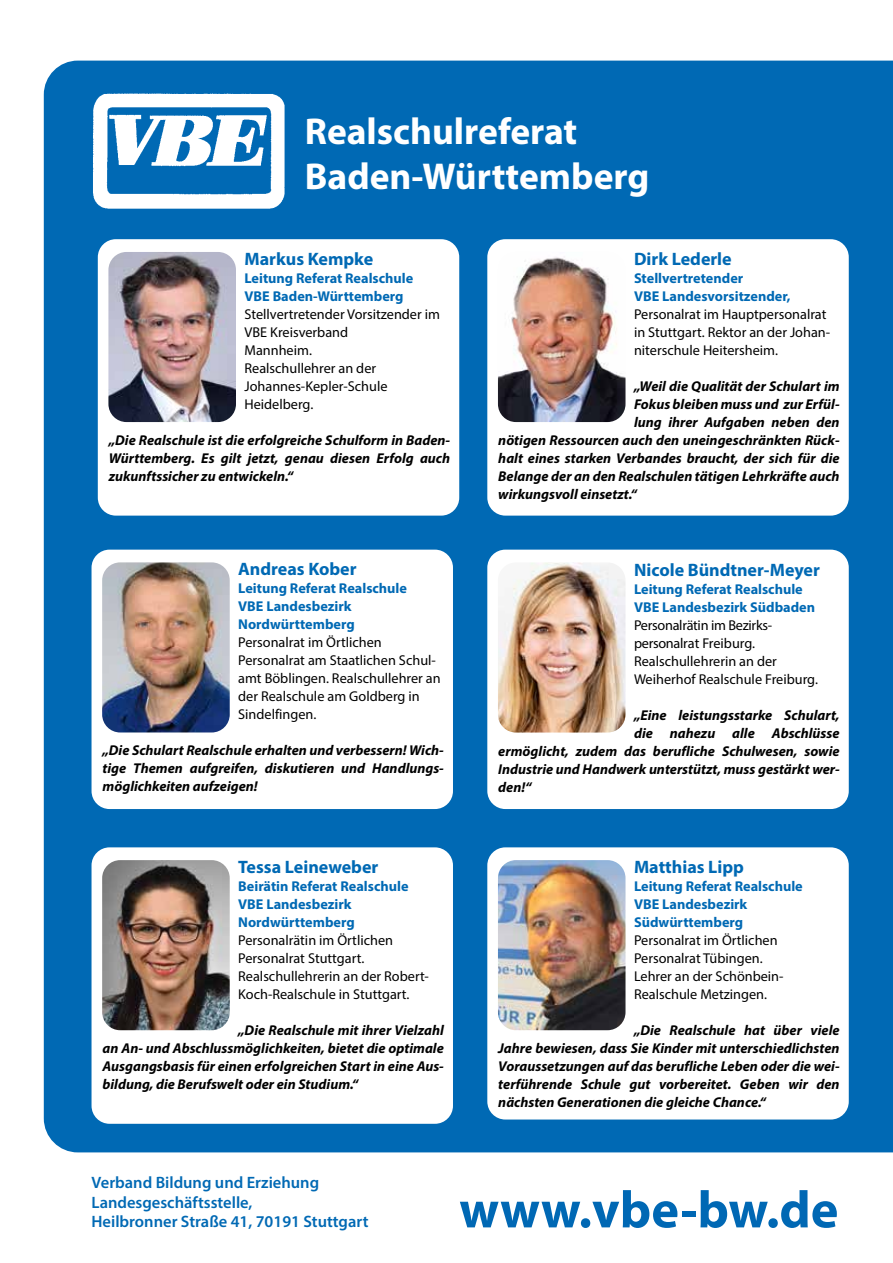
<style>
.page{position:relative;width:893px;height:1263px;background:#fff}
.page>*{position:absolute;margin:0;border:0;box-sizing:border-box;transform-origin:0 0}
.t1{font:700 52.5px "Myriad Pro";color:#0068b4}
.t2{font:700 37.5px/45px "Myriad Pro";color:#fff}
.t3{font:700 18px "Myriad Pro";color:#0069b4}
.t4{font:600 16.5px/19.8px "Myriad Pro";color:#0069b4}
.t5{font:italic 700 14.25px/18px "Myriad Pro";color:#000;text-align:justify}
.t6{font:14.25px/18px "Myriad Pro";color:#000}
.t7{font:700 14.25px/18px "Myriad Pro";color:#0069b4}
</style>
<div class="page">
<div style="left:44px;top:61px;width:849px;height:1091px;background:#0069b4"></div>
<div style="left:487px;top:550px;width:362px;height:259px;background:#fff;border-radius:18px"></div>
<img style="left:498px;top:562px;width:127px;height:170px">
<div style="left:92px;top:847px;width:361px;height:277px;background:#fff;border-radius:18px"></div>
<img style="left:102px;top:860px;width:128px;height:170px">
<div style="left:92px;top:550px;width:361px;height:259px;background:#fff;border-radius:18px"></div>
<img style="left:102px;top:562px;width:128px;height:170px">
<div style="left:98px;top:239px;width:361px;height:277px;background:#fff;border-radius:18px"></div>
<img style="left:108px;top:252px;width:128px;height:170px">
<div style="left:487px;top:847px;width:362px;height:272px;background:#fff;border-radius:18px"></div>
<img style="left:498px;top:860px;width:127px;height:170px">
<div style="left:487px;top:239px;width:362px;height:277px;background:#fff;border-radius:18px"></div>
<img style="left:498px;top:256px;width:127px;height:166px">
<img style="left:89px;top:90px;width:198px;height:123px">
<h2 class="t2" style="left:305px;top:107px;width:346px">Realschulreferat<br>Baden-Württemberg</h2>
<p class="t3" style="left:244px;top:247px;width:130px">Markus Kempke</p>
<p class="t7" style="left:244px;top:269px;width:170px">Leitung Referat Realschule<br>VBE Baden-Württemberg</p>
<p class="t6" style="left:244px;top:305px;width:197px">Stellvertretender Vorsitzender im<br>VBE Kreisverband<br>Mannheim.<br>Realschullehrer an der<br>Johannes-Kepler-Schule<br>Heidelberg.</p>
<p class="t5" style="left:109px;top:431px;width:343px">„Die Realschule ist die erfolgreiche Schulform in Baden-Württemberg. Es gilt jetzt, genau diesen Erfolg auch zukunftssicher zu entwickeln.“</p>
<p class="t3" style="left:238px;top:558px;width:120px">Andreas Kober</p>
<p class="t7" style="left:238px;top:579px;width:170px">Leitung Referat Realschule<br>VBE Landesbezirk<br>Nordwürttemberg</p>
<p class="t6" style="left:238px;top:633px;width:204px">Personalrat im Örtlichen<br>Personalrat am Staatlichen Schul&shy;amt Böblingen. Realschullehrer an der Realschule am Goldberg in<br>Sindelfingen.</p>
<p class="t5" style="left:103px;top:741px;width:343px">„Die Schulart Realschule erhalten und verbessern! Wich&shy;tige Themen aufgreifen, diskutieren und Handlungs&shy;möglichkeiten aufzeigen!</p>
<p class="t3" style="left:634px;top:247px;width:99px">Dirk Lederle</p>
<p class="t7" style="left:634px;top:269px;width:158px">Stellvertretender<br>VBE Landesvorsitzender,</p>
<p class="t6" style="left:634px;top:305px;width:198px">Personalrat im Hauptpersonalrat in Stuttgart. Rektor an der Johan&shy;niterschule Heitersheim.</p>
<p class="t5" style="left:634px;top:377px;width:207px">„Weil die Qualität der Schulart im</p>
<p class="t5" style="left:634px;top:395px;width:207px">Fokus bleiben muss und zur Erfül-</p>
<p class="t5" style="left:634px;top:413px;width:207px">lung ihrer Aufgaben neben den</p>
<p class="t5" style="left:498px;top:431px;width:343px">nötigen Ressourcen auch den uneingeschränkten Rück-</p>
<p class="t5" style="left:498px;top:449px;width:343px">halt eines starken Verbandes braucht, der sich für die</p>
<p class="t5" style="left:498px;top:467px;width:343px">Belange der an den Realschulen tätigen Lehrkräfte auch</p>
<p class="t5" style="left:498px;top:485px;width:140px">wirkungsvoll einsetzt.“</p>
<p class="t3" style="left:634px;top:558px;width:187px">Nicole Bündtner-Meyer</p>
<p class="t7" style="left:634px;top:579px;width:183px">Leitung Referat Realschule<br>VBE Landesbezirk Südbaden</p>
<p class="t6" style="left:634px;top:615px;width:185px">Personalrätin im Bezirks&shy;personalrat Freiburg.<br>Realschullehrerin an der<br>Weiherhof Realschule Freiburg.</p>
<p class="t5" style="left:634px;top:705px;width:207px">„Eine leistungsstarke Schulart,</p>
<p class="t5" style="left:634px;top:723px;width:207px">die nahezu alle Abschlüsse</p>
<p class="t5" style="left:498px;top:741px;width:343px">ermöglicht, zudem das berufliche Schulwesen, sowie</p>
<p class="t5" style="left:498px;top:759px;width:343px">Industrie und Handwerk unterstützt, muss gestärkt wer-</p>
<p class="t5" style="left:498px;top:777px;width:35px">den!“</p>
<p class="t3" style="left:238px;top:855px;width:142px">Tessa Leineweber</p>
<p class="t7" style="left:238px;top:877px;width:172px">Beirätin Referat Realschule<br>VBE Landesbezirk<br>Nordwürttemberg</p>
<p class="t6" style="left:238px;top:931px;width:192px">Personalrätin im Örtlichen<br>Personalrat Stuttgart.<br>Realschullehrerin an der Robert-<br>Koch-Realschule in Stuttgart.</p>
<p class="t5" style="left:103px;top:1021px;width:343px;text-indent:136px">„Die Realschule mit ihrer Vielzahl an An- und Abschlussmöglichkeiten, bietet die optimale Ausgangsbasis für einen erfolgreichen Start in eine Aus&shy;bildung, die Berufswelt oder ein Studium.“</p>
<p class="t3" style="left:634px;top:855px;width:111px">Matthias Lipp</p>
<p class="t7" style="left:634px;top:877px;width:170px">Leitung Referat Realschule<br>VBE Landesbezirk<br>Südwürttemberg</p>
<p class="t6" style="left:634px;top:931px;width:151px">Personalrat im Örtlichen<br>Personalrat Tübingen.<br>Lehrer an der Schönbein-<br>Realschule Metzingen.</p>
<p class="t5" style="left:498px;top:1021px;width:343px;text-indent:136px">„Die Realschule hat über viele Jahre bewiesen, dass Sie Kinder mit unterschiedlichsten Voraussetzungen auf das berufliche Leben oder die wei&shy;terführende Schule gut vorbereitet. Geben wir den nächsten Generationen die gleiche Chance.“</p>
<p class="t4" style="left:92px;top:1172px;width:278px">Verband Bildung und Erziehung<br>Landesgeschäftsstelle,<br>Heilbronner Straße 41, 70191 Stuttgart</p>
<h1 class="t1" style="left:459px;top:1175px;width:381px">www.vbe-bw.de</h1>
</div>
